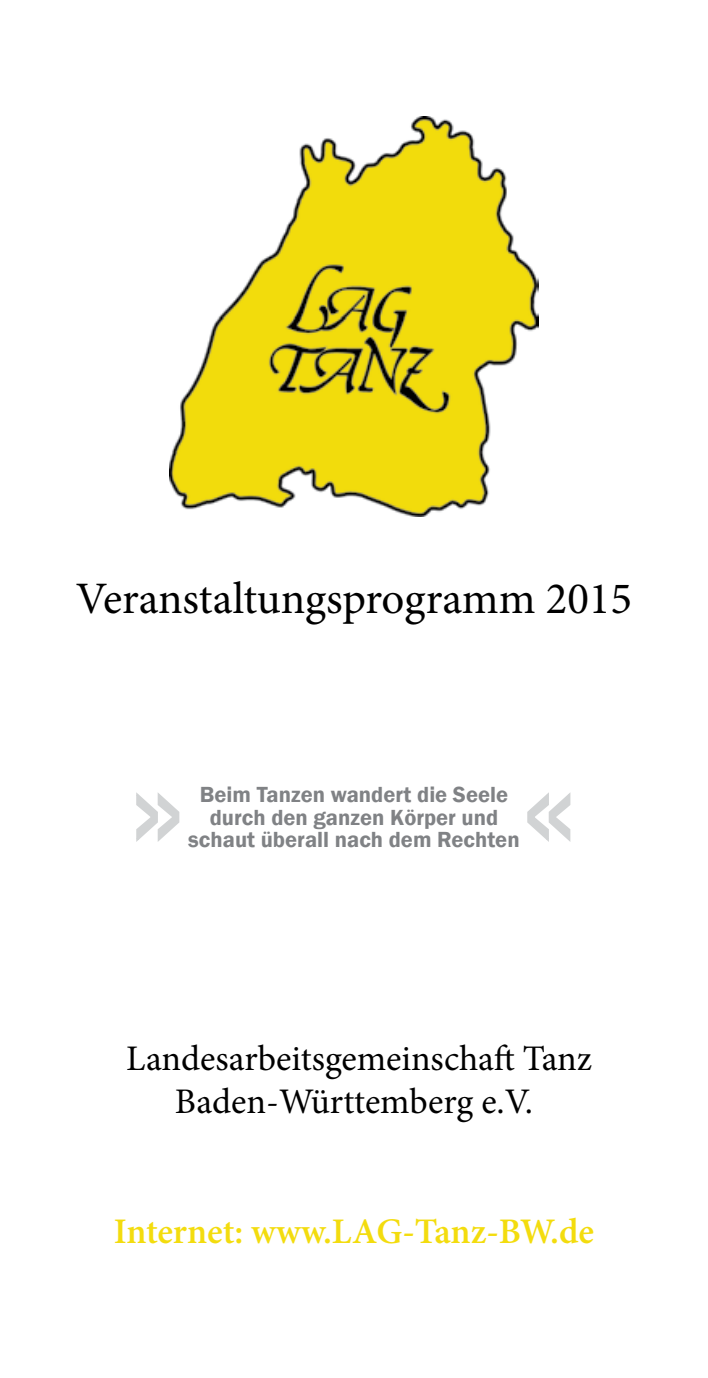
<style>
.page{position:relative;width:708px;height:1378px;background:#fff}
.page>*{position:absolute;margin:0;border:0;box-sizing:border-box;transform-origin:0 0}
.t1{font:45px "Minion Pro";color:#000}
.t2{font:36px/43.2px "Minion Pro";color:#000;text-align:center}
.t3{font:600 36px "Minion Pro";color:#f3dc0e}
.t4{font:600 22.5px/22.5px "Franklin Gothic";color:#808285;text-align:center}
</style>
<div class="page">
<img style="left:169px;top:116px;width:370px;height:401px">
<svg style="left:136px;top:792px;width:44px;height:50px"></svg>
<svg style="left:527px;top:792px;width:44px;height:50px"></svg>
<h1 class="t1" style="left:76px;top:569px;width:558px">Veranstaltungsprogramm 2015</h1>
<p class="t4" style="left:188px;top:784px;width:333px">Beim Tanzen wandert die Seele durch den ganzen Körper und schaut überall nach dem Rechten</p>
<h2 class="t2" style="left:126px;top:1037px;width:467px">Landesarbeitsgemeinschaft Tanz<br>Baden-Württemberg e.V.</h2>
<h2 class="t3" style="left:114px;top:1206px;width:482px">Internet: www.LAG-Tanz-BW.de</h2>
</div>
